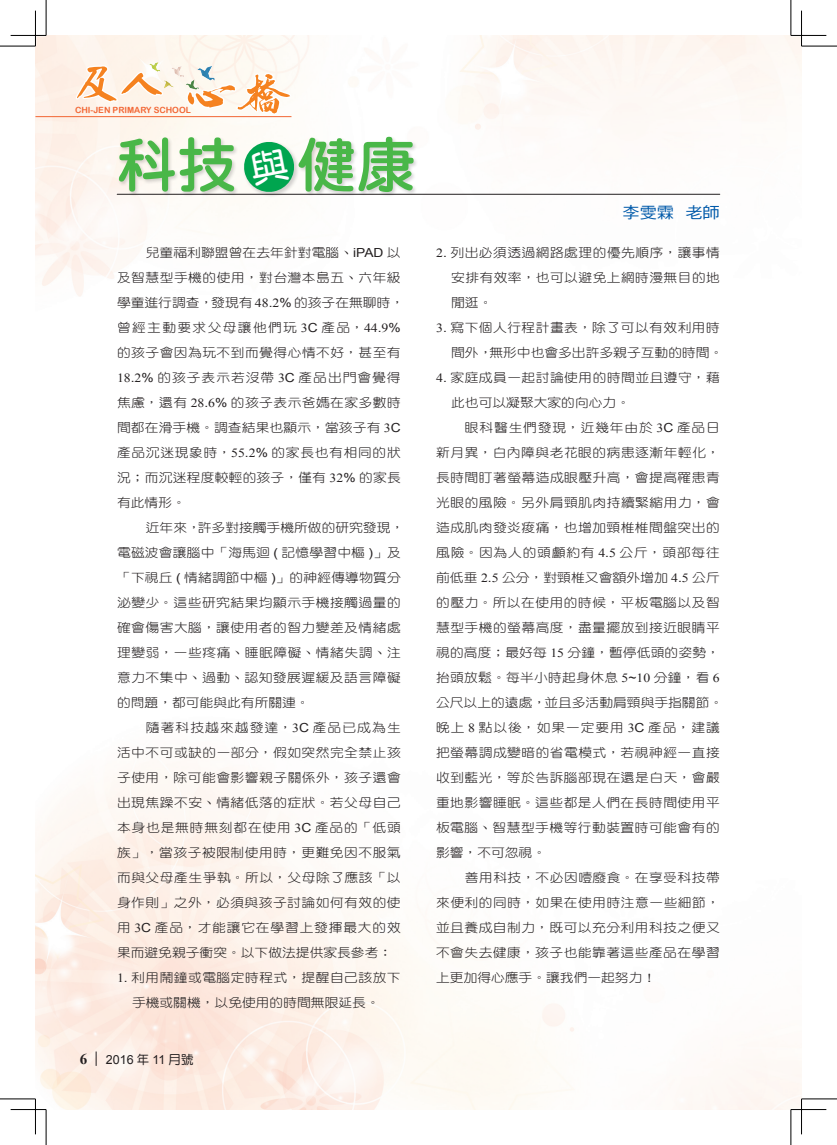
<style>
.page{position:relative;width:837px;height:1145px;background:#fff}
.page>*{position:absolute;margin:0;border:0;box-sizing:border-box;transform-origin:0 0}
.t1{font:59.75px "DF Yuan Std W8";color:#49b748}
.t2{font:15.62px "DF Hei Std W5";color:#015aaa;scale:1.1 1}
.t3{font:12.5px/25px "DF Yuan Std W3";letter-spacing:.035em;color:#231f20;scale:1.1 1}
.t4{font:12.5px/25px "DF Yuan Std W3";letter-spacing:.015em;color:#231f20;text-align:right;scale:1.1 1}
.t5{font:12.5px "Arial";color:#231f20}
.t6{font:8.5px "Arial Rounded MT Bold";color:#f26634}
.s1{font-family:"DF Biao Kai Shu Std W5"}
.s2{font-family:"Arial"}
.s3{font-family:"Times New Roman"}
.s4{font-family:"Times New Roman";font-weight:700;font-size:15px}
.s5{font-family:"DF Yuan Std W5"}
</style>
<div class="page">
<img style="left:35px;top:35px;width:766px;height:1074px">
<hr style="left:117px;top:194px;width:602px;height:1px;background:#231f20">
<div style="left:118px;top:135px;width:300px;height:62px;background:#231f20;opacity:.2"></div>
<div style="left:243px;top:141px;width:56px;height:56px;background:#231f20;opacity:.2"></div>
<svg style="left:96px;top:1051px;width:1px;height:14px"></svg>
<img style="left:147px;top:61px;width:14px;height:3px">
<img style="left:174px;top:65px;width:11px;height:13px">
<svg style="left:75px;top:64px;width:99px;height:40px"></svg>
<hr style="left:35px;top:116px;width:256px;height:1px;background:#f26634">
<hr style="left:11px;top:1108px;width:35px;height:2px;background:#fff">
<hr style="left:790px;top:1108px;width:36px;height:2px;background:#fff">
<hr style="left:800px;top:11px;width:2px;height:35px;background:#fff">
<hr style="left:800px;top:1098px;width:2px;height:36px;background:#fff">
<hr style="left:0;top:46px;width:35px;height:1px;background:#000">
<hr style="left:801px;top:46px;width:35px;height:1px;background:#000">
<hr style="left:0;top:1098px;width:35px;height:1px;background:#000">
<hr style="left:801px;top:1098px;width:35px;height:1px;background:#000">
<hr style="left:46px;top:0;width:1px;height:35px;background:#000">
<hr style="left:46px;top:1109px;width:1px;height:35px;background:#000">
<hr style="left:790px;top:0;width:1px;height:35px;background:#000">
<hr style="left:790px;top:1109px;width:1px;height:35px;background:#000">
<hr style="left:11px;top:35px;width:35px;height:1px;background:#000">
<hr style="left:790px;top:35px;width:36px;height:1px;background:#000">
<hr style="left:11px;top:1109px;width:35px;height:1px;background:#000">
<hr style="left:790px;top:1109px;width:36px;height:1px;background:#000">
<hr style="left:35px;top:11px;width:1px;height:35px;background:#000">
<hr style="left:35px;top:1098px;width:1px;height:36px;background:#000">
<hr style="left:801px;top:11px;width:1px;height:35px;background:#000">
<hr style="left:801px;top:1098px;width:1px;height:36px;background:#000">
<svg style="left:185px;top:37px;width:111px;height:157px"></svg>
<p class="t6" style="left:75px;top:105px;width:117px">CHI-JEN PRIMARY SCHOOL</p>
<h1 class="t1" style="left:117px;top:132px;width:300px">科技 健康</h1>
<p class="t3" style="left:117px;top:240px;width:262px;text-indent:29px">兒童福利聯盟曾在去年針對電腦<span class="s1">、</span><span class="s2">iPAD</span> 以及智慧型手機的使用<span class="s1">，</span>對台灣本島五<span class="s1">、</span>六年級學童進行調查<span class="s1">，</span>發現有 <span class="s3">48</span><span class="s2">.</span><span class="s3">2</span><span class="s2">%</span> 的孩子在無聊時<span class="s1">，</span>曾經主動要求父母讓他們玩 <span class="s3">3</span><span class="s2">C</span> 產品<span class="s1">，</span><span class="s3">44</span><span class="s2">.</span><span class="s3">9</span><span class="s2">%</span>的孩子會因為玩不到而覺得心情不好<span class="s1">，</span>甚至有<br><span class="s3">18</span><span class="s2">.</span><span class="s3">2</span><span class="s2">%</span> 的孩子表示若沒帶 <span class="s3">3</span><span class="s2">C</span> 產品出門會覺得焦慮<span class="s1">，</span>還有 <span class="s3">28</span><span class="s2">.</span><span class="s3">6</span><span class="s2">%</span> 的孩子表示爸媽在家多數時間都在滑手機<span class="s1">。</span>調查結果也顯示<span class="s1">，</span>當孩子有 <span class="s3">3</span><span class="s2">C</span>產品沉迷現象時<span class="s1">，</span><span class="s3">55</span><span class="s2">.</span><span class="s3">2</span><span class="s2">%</span> 的家長也有相同的狀況<span class="s1">；</span>而沉迷程度較輕的孩子<span class="s1">，</span>僅有 <span class="s3">32</span><span class="s2">%</span> 的家長有此情形<span class="s1">。</span></p>
<p class="t3" style="left:117px;top:515px;width:262px;text-indent:29px">近年來<span class="s1">，</span>許多對接觸手機所做的研究發現<span class="s1">，</span>電磁波會讓腦中<span class="s1">「</span>海馬迴 <span class="s2">(</span> 記憶學習中樞 <span class="s2">)</span><span class="s1">」</span>及<span class="s1">「</span>下視丘 <span class="s2">(</span> 情緒調節中樞 <span class="s2">)</span><span class="s1">」</span>的神經傳導物質分泌變少<span class="s1">。</span>這些研究結果均顯示手機接觸過量的確會傷害大腦<span class="s1">，</span>讓使用者的智力變差及情緒處理變弱<span class="s1">，</span>一些疼痛<span class="s1">、</span>睡眠障礙<span class="s1">、</span>情緒失調<span class="s1">、</span>注意力不集中<span class="s1">、</span>過動<span class="s1">、</span>認知發展遲緩及語言障礙的問題<span class="s1">，</span>都可能與此有所關連<span class="s1">。</span></p>
<p class="t3" style="left:117px;top:715px;width:259px;text-align:justify;text-indent:29px">隨著科技越來越發達<span class="s1">，</span><span class="s3">3</span><span class="s2">C</span> 產品已成為生活中不可或缺的一部分<span class="s1">，</span>假如突然完全禁止孩子使用<span class="s1">，</span>除可能會影響親子關係外<span class="s1">，</span>孩子還會出現焦躁不安<span class="s1">、</span>情緒低落的症狀<span class="s1">。</span>若父母自己本身也是無時無刻都在使用 <span class="s3">3</span><span class="s2">C</span> 產品的<span class="s1">「</span>低頭族<span class="s1">」，</span>當孩子被限制使用時<span class="s1">，</span>更難免因不服氣而與父母產生爭執<span class="s1">。</span>所以<span class="s1">，</span>父母除了應該<span class="s1">「</span>以身作則<span class="s1">」</span>之外<span class="s1">，</span>必須與孩子討論如何有效的使用 <span class="s3">3</span><span class="s2">C</span> 產品<span class="s1">，</span>才能讓它在學習上發揮最大的效果而避免親子衝突<span class="s1">。</span>以下做法提供家長參考<span class="s1">：</span></p>
<p class="t3" style="left:117px;top:965px;width:259px;text-align:center"><span class="s3">1</span><span class="s2">.</span> 利用鬧鐘或電腦定時程式<span class="s1">，</span>提醒自己該放下手機或關機<span class="s1">，</span>以免使用的時間無限延長<span class="s1">。</span></p>
<p class="t5" style="left:80px;top:1051px;width:115px"><span class="s4">6</span> 2016 <span class="s5">年</span> 11 <span class="s5">月號</span></p>
<p class="t2" style="left:622px;top:203px;width:90px">李雯霖 老師</p>
<p class="t3" style="left:451px;top:240px;width:246px;text-align:justify;text-indent:-15px"><span class="s3">2</span><span class="s2">.</span> 列出必須透過網路處理的優先順序<span class="s1">，</span>讓事情安排有效率<span class="s1">，</span>也可以避免上網時漫無目的地閒逛<span class="s1">。</span></p>
<p class="t4" style="left:436px;top:315px;width:262px"><span class="s3">3</span><span class="s2">.</span> 寫下個人行程計畫表<span class="s1">，</span>除了可以有效利用時間外<span class="s1">，</span>無形中也會多出許多親子互動的時間<span class="s1">。</span></p>
<p class="t3" style="left:451px;top:365px;width:246px;text-indent:-15px"><span class="s3">4</span><span class="s2">.</span> 家庭成員一起討論使用的時間並且遵守<span class="s1">，</span>藉此也可以凝聚大家的向心力<span class="s1">。</span></p>
<p class="t3" style="left:436px;top:415px;width:262px;text-indent:29px">眼科醫生們發現<span class="s1">，</span>近幾年由於 <span class="s3">3</span><span class="s2">C</span> 產品日新月異<span class="s1">，</span>白內障與老花眼的病患逐漸年輕化<span class="s1">，</span>長時間盯著螢幕造成眼壓升高<span class="s1">，</span>會提高罹患青光眼的風險<span class="s1">。</span>另外肩頸肌肉持續緊縮用力<span class="s1">，</span>會造成肌肉發炎痠痛<span class="s1">，</span>也增加頸椎椎間盤突出的風險<span class="s1">。</span>因為人的頭顱約有 <span class="s3">4</span><span class="s2">.</span><span class="s3">5</span> 公斤<span class="s1">，</span>頭部每往前低垂 <span class="s3">2</span><span class="s2">.</span><span class="s3">5</span> 公分<span class="s1">，</span>對頸椎又會額外增加 <span class="s3">4</span><span class="s2">.</span><span class="s3">5</span> 公斤的壓力<span class="s1">。</span>所以在使用的時候<span class="s1">，</span>平板電腦以及智慧型手機的螢幕高度<span class="s1">，</span>盡量擺放到接近眼睛平視的高度<span class="s1">；</span>最好每 <span class="s3">15</span> 分鐘<span class="s1">，</span>暫停低頭的姿勢<span class="s1">，</span>抬頭放鬆<span class="s1">。</span>每半小時起身休息 <span class="s3">5</span><span class="s2">~</span><span class="s3">10</span> 分鐘<span class="s1">，</span>看 <span class="s3">6</span>公尺以上的遠處<span class="s1">，</span>並且多活動肩頸與手指關節<span class="s1">。</span>晚上 <span class="s3">8</span> 點以後<span class="s1">，</span>如果一定要用 <span class="s3">3</span><span class="s2">C</span> 產品<span class="s1">，</span>建議把螢幕調成變暗的省電模式<span class="s1">，</span>若視神經一直接收到藍光<span class="s1">，</span>等於告訴腦部現在還是白天<span class="s1">，</span>會嚴重地影響睡眠<span class="s1">。</span>這些都是人們在長時間使用平板電腦<span class="s1">、</span>智慧型手機等行動裝置時可能會有的影響<span class="s1">，</span>不可忽視<span class="s1">。</span></p>
<p class="t3" style="left:436px;top:865px;width:259px;text-align:justify;text-indent:29px">善用科技<span class="s1">，</span>不必因噎廢食<span class="s1">。</span>在享受科技帶來便利的同時<span class="s1">，</span>如果在使用時注意一些細節<span class="s1">，</span>並且養成自制力<span class="s1">，</span>既可以充分利用科技之便又不會失去健康<span class="s1">，</span>孩子也能靠著這些產品在學習上更加得心應手<span class="s1">。</span>讓我們一起努力<span class="s1">！</span></p>
</div>
